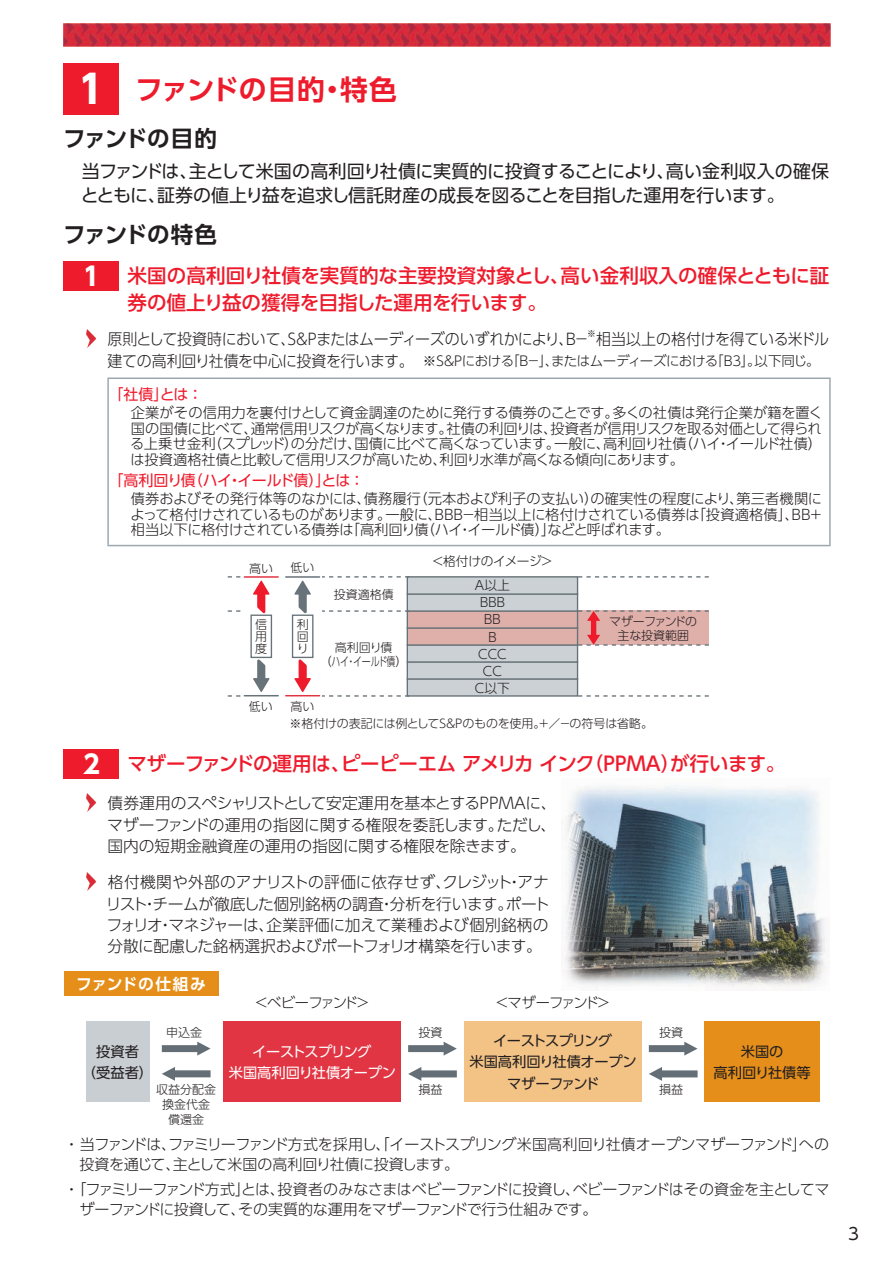
<style>
.page{position:relative;width:893px;height:1263px;background:#fff}
.page>*{position:absolute;margin:0;border:0;box-sizing:border-box;transform-origin:0 0}
.t1{font:700 27.75px "UD Shin Go Pro De";letter-spacing:-.005em;color:#ee1b2c}
.t2{font:700 22.5px "UD Shin Go Pro De";letter-spacing:-.035em;color:#231f20}
.t3{font:500 19.5px/26.2px "UD Shin Go Pro";letter-spacing:-.01em;color:#ee1b2c}
.t4{font:500 19.5px "UD Shin Go Pro";letter-spacing:-.04em;color:#ee1b2c}
.t5{font:18px/24.3px "UD Shin Go Pro";letter-spacing:-.025em;color:#231f20}
.t6{font:16.5px "UD Shin M Go Pro";color:#231f20}
.t7{font:300 15.75px/21.6px "UD Shin Go Pro";letter-spacing:-.02em;color:#231f20;text-align:justify}
.t8{font:300 15.75px "UD Shin Go Pro";letter-spacing:-.02em;color:#231f20;scale:.95 1}
.t9{font:700 15.75px "UD Shin Go Pro De";letter-spacing:.045em;color:#fff}
.t10{font:300 15px/20.2px "UD Shin Go Pro";letter-spacing:-.035em;color:#231f20}
.t11{font:15px "UD Shin Go Pro";letter-spacing:-.055em;color:#ee1b2c}
.t12{font:300 14.25px/15.8px "UD Shin Go Pro";letter-spacing:-.035em;color:#231f20;text-align:justify}
.t13{font:14.25px/21.3px "UD Shin Go Pro";letter-spacing:-.035em;color:#231f20;text-align:center}
.t14{font:14.25px/21.3px "UD Shin Go Pro";letter-spacing:-.03em;color:#fff;text-align:center}
.t15{font:300 14.25px "UD Shin Go Pro";letter-spacing:-.1em;color:#231f20}
.t16{font:14.25px/21.3px "UD Shin Go Pro";letter-spacing:-.015em;color:#231f20;text-align:center}
.t17{font:300 13.5px "UD Shin Go Pro";letter-spacing:-.045em;color:#231f20}
.t18{font:300 12.75px/17.2px "UD Shin Go Pro";letter-spacing:-.25em;color:#231f20;text-align:center}
.t19{font:300 12.75px "UD Shin Go Pro";letter-spacing:-.03em;color:#231f20}
.t20{font:300 12px/12px "UD Shin Go Pro";color:#231f20;text-align:center}
.t21{font:300 12px "UD Shin Go Pro";letter-spacing:-.02em;color:#231f20}
.t22{font:300 12px/14.2px "UD Shin Go Pro";letter-spacing:-.045em;color:#231f20;text-align:center}
.t23{font:300 9.15px "UD Shin Go Pro";color:#231f20;scale:.95 1}
.s1{font-family:"UD Shin Go Pro";font-size:39px;color:#fff}
.s2{font-weight:700;font-size:25.5px;color:#fff}
.s3{font-size:15.75px}
</style>
<div class="page">
<img style="left:64px;top:23px;width:767px;height:23px">
<div style="left:64px;top:64px;width:55px;height:51px;background:#ee1b2c"></div>
<div style="left:64px;top:261px;width:55px;height:30px;background:#ee1b2c"></div>
<img style="left:86px;top:330px;width:10px;height:18px">
<hr style="left:107px;top:377px;width:724px;height:2px;background:#9da7ae">
<hr style="left:107px;top:379px;width:2px;height:166px;background:#9da7ae">
<hr style="left:829px;top:379px;width:2px;height:166px;background:#9da7ae">
<hr style="left:107px;top:545px;width:724px;height:1px;background:#9da7ae">
<div style="left:407px;top:679px;width:170px;height:17px;background:#cbd1d5"></div>
<div style="left:407px;top:678px;width:171px;height:19px;border:1px solid #687379"></div>
<div style="left:407px;top:662px;width:170px;height:17px;background:#cbd1d5"></div>
<div style="left:407px;top:661px;width:171px;height:19px;border:1px solid #687379"></div>
<div style="left:407px;top:645px;width:170px;height:17px;background:#cbd1d5"></div>
<div style="left:407px;top:644px;width:171px;height:19px;border:1px solid #687379"></div>
<div style="left:407px;top:628px;width:170px;height:17px;background:#dfafaa"></div>
<div style="left:407px;top:627px;width:171px;height:19px;border:1px solid #687379"></div>
<div style="left:407px;top:611px;width:170px;height:17px;background:#dfafaa"></div>
<div style="left:407px;top:610px;width:171px;height:19px;border:1px solid #687379"></div>
<div style="left:407px;top:594px;width:170px;height:17px;background:#cbd1d5"></div>
<div style="left:407px;top:593px;width:171px;height:19px;border:1px solid #687379"></div>
<div style="left:407px;top:577px;width:170px;height:17px;background:#cbd1d5"></div>
<div style="left:407px;top:576px;width:171px;height:19px;border:1px solid #687379"></div>
<svg style="left:578px;top:695px;width:131px;height:2px"></svg>
<svg style="left:578px;top:576px;width:131px;height:1px"></svg>
<svg style="left:578px;top:610px;width:131px;height:36px;background:#dba7a3"></svg>
<div style="left:250px;top:614px;width:22px;height:44px;border:1px solid #687379"></div>
<div style="left:292px;top:614px;width:21px;height:44px;border:1px solid #687379"></div>
<svg style="left:228px;top:576px;width:181px;height:37px"></svg>
<svg style="left:228px;top:659px;width:181px;height:38px"></svg>
<hr style="left:244px;top:576px;width:34px;height:2px;background:#e23543">
<hr style="left:286px;top:576px;width:34px;height:2px;background:#687379">
<hr style="left:286px;top:695px;width:34px;height:1px;background:#e23543">
<hr style="left:244px;top:695px;width:34px;height:1px;background:#687379">
<div style="left:64px;top:749px;width:55px;height:30px;background:#ee1b2c"></div>
<img style="left:86px;top:794px;width:10px;height:18px">
<img style="left:86px;top:872px;width:10px;height:18px">
<div style="left:64px;top:971px;width:155px;height:25px;background:#e58e19"></div>
<div style="left:464px;top:1022px;width:178px;height:80px;background:#f3c285"></div>
<div style="left:705px;top:1022px;width:115px;height:80px;background:#e58e19"></div>
<div style="left:86px;top:1022px;width:63px;height:80px;background:#c9ced3"></div>
<svg style="left:649px;top:1042px;width:48px;height:13px"></svg>
<svg style="left:649px;top:1067px;width:49px;height:14px"></svg>
<div style="left:223px;top:1022px;width:178px;height:80px;background:#e23543"></div>
<svg style="left:162px;top:1042px;width:49px;height:13px"></svg>
<svg style="left:162px;top:1067px;width:49px;height:14px"></svg>
<svg style="left:408px;top:1042px;width:49px;height:13px"></svg>
<svg style="left:408px;top:1067px;width:49px;height:14px"></svg>
<img style="left:561px;top:786px;width:266px;height:201px">
<h1 class="t1" style="left:79px;top:67px;width:320px"><span class="s1">1</span> ファンドの目的・特色</h1>
<h2 class="t2" style="left:63px;top:121px;width:155px">ファンドの目的</h2>
<p class="t5" style="left:81px;top:159px;width:750px">当ファンドは、主として米国の高利回り社債に実質的に投資することにより、高い金利収入の確保とともに、証券の値上り益を追求し信託財産の成長を図ることを目指した運用を行います。</p>
<h2 class="t2" style="left:63px;top:216px;width:155px">ファンドの特色</h2>
<h3 class="t3" style="left:128px;top:262px;width:703px;text-indent:-45px"><span class="s2">1</span> 米国の高利回り社債を実質的な主要投資対象とし、高い金利収入の確保とともに証券の値上り益の獲得を目指した運用を行います。</h3>
<p class="t8" style="left:108px;top:326px;width:761px">原則として投資時において、Ｓ＆Ｐまたはムーディーズのいずれかにより、Ｂ－相当以上の格付けを得ている米ドル</p>
<p class="t23" style="left:587px;top:326px;width:11px">※</p>
<p class="t17" style="left:107px;top:350px;width:714px"><span class="s3">建ての高利回り社債を中心に投資を行います。</span> ※Ｓ＆Ｐにおける「Ｂ－」、またはムーディーズにおける「Ｂ３」。以下同じ。</p>
<p class="t11" style="left:109px;top:382px;width:96px">「社債」とは：</p>
<p class="t12" style="left:130px;top:404px;width:694px">企業がその信用力を裏付けとして資金調達のために発行する債券のことです。多くの社債は発行企業が籍を置く国の国債に比べて、通常信用リスクが高くなります。社債の利回りは、投資者が信用リスクを取る対価として得られる上乗せ金利（スプレッド）の分だけ、国債に比べて高くなっています。一般に、高利回り社債（ハイ・イールド社債）は投資適格社債と比較して信用リスクが高いため、利回り水準が高くなる傾向にあります。</p>
<p class="t11" style="left:109px;top:468px;width:258px">「高利回り債（ハイ・イールド債）」とは：</p>
<p class="t12" style="left:130px;top:490px;width:694px">債券およびその発行体等のなかには、債務履行（元本および利子の支払い）の確実性の程度により、第三者機関によって格付けされているものがあります。一般に、ＢＢＢ－相当以上に格付けされている債券は「投資適格債」、ＢＢ＋相当以下に格付けされている債券は「高利回り債（ハイ・イールド債）」などと呼ばれます。</p>
<p class="t20" style="left:249px;top:561px;width:25px">高い</p>
<p class="t20" style="left:290px;top:561px;width:25px">低い</p>
<p class="t20" style="left:255px;top:618px;width:13px;text-align:justify">信用度</p>
<p class="t20" style="left:297px;top:618px;width:13px;text-align:justify">利回り</p>
<p class="t20" style="left:249px;top:700px;width:25px">低い</p>
<p class="t20" style="left:290px;top:700px;width:25px">高い</p>
<p class="t20" style="left:334px;top:588px;width:61px">投資適格債</p>
<p class="t22" style="left:320px;top:639px;width:89px">高利回り債<br>（ハイ・イールド債）</p>
<p class="t19" style="left:431px;top:551px;width:123px">＜格付けのイメージ＞</p>
<p class="t18" style="left:473px;top:576px;width:38px">Ａ以上<br>ＢＢＢ<br>ＢＢ<br>Ｂ<br>ＣＣＣ<br>ＣＣ<br>Ｃ以下</p>
<p class="t20" style="left:609px;top:614px;width:90px;line-height:14.2px">マザーファンドの主な投資範囲</p>
<p class="t21" style="left:289px;top:713px;width:365px">※格付けの表記には例としてＳ＆Ｐのものを使用。＋／－の符号は省略。</p>
<h3 class="t4" style="left:83px;top:748px;width:704px"><span class="s2">2</span> マザーファンドの運用は、ピーピーエム アメリカ インク（ＰＰＭＡ）が行います。</h3>
<p class="t7" style="left:107px;top:791px;width:451px">債券運用のスペシャリストとして安定運用を基本とするＰＰＭＡに、マザーファンドの運用の指図に関する権限を委託します。ただし、国内の短期金融資産の運用の指図に関する権限を除きます。</p>
<p class="t7" style="left:106px;top:870px;width:445px">格付機関や外部のアナリストの評価に依存せず、クレジット・アナリスト・チームが徹底した個別銘柄の調査・分析を行います。ポートフォリオ・マネジャーは、企業評価に加えて業種および個別銘柄の分散に配慮した銘柄選択およびポートフォリオ構築を行います。</p>
<p class="t9" style="left:76px;top:971px;width:131px">ファンドの仕組み</p>
<p class="t15" style="left:254px;top:991px;width:117px">＜ベビーファンド＞</p>
<p class="t15" style="left:495px;top:991px;width:118px">＜マザーファンド＞</p>
<p class="t13" style="left:469px;top:1029px;width:169px">イーストスプリング<br>米国高利回り社債オープンマザーファンド</p>
<p class="t16" style="left:713px;top:1040px;width:99px">米国の<br>高利回り社債等</p>
<p class="t20" style="left:166px;top:1026px;width:37px">申込金</p>
<p class="t20" style="left:659px;top:1026px;width:25px">投資</p>
<p class="t20" style="left:418px;top:1026px;width:25px">投資</p>
<p class="t14" style="left:229px;top:1040px;width:169px">イーストスプリング<br>米国高利回り社債オープン</p>
<p class="t16" style="left:82px;top:1040px;width:73px">投資者<br>（受益者）</p>
<p class="t20" style="left:659px;top:1083px;width:25px">損益</p>
<p class="t20" style="left:418px;top:1083px;width:25px">損益</p>
<p class="t20" style="left:156px;top:1081px;width:61px;line-height:15px">収益分配金換金代金償還金</p>
<p class="t10" style="left:80px;top:1134px;width:751px;text-indent:-15px">・当ファンドは、ファミリーファンド方式を採用し、「イーストスプリング米国高利回り社債オープンマザーファンド」への投資を通じて、主として米国の高利回り社債に投資します。</p>
<p class="t10" style="left:80px;top:1178px;width:751px;text-indent:-15px">・「ファミリーファンド方式」とは、投資者のみなさまはベビーファンドに投資し、ベビーファンドはその資金を主としてマザーファンドに投資して、その実質的な運用をマザーファンドで行う仕組みです。</p>
<p class="t6" style="left:848px;top:1220px;width:12px">3</p>
</div>
